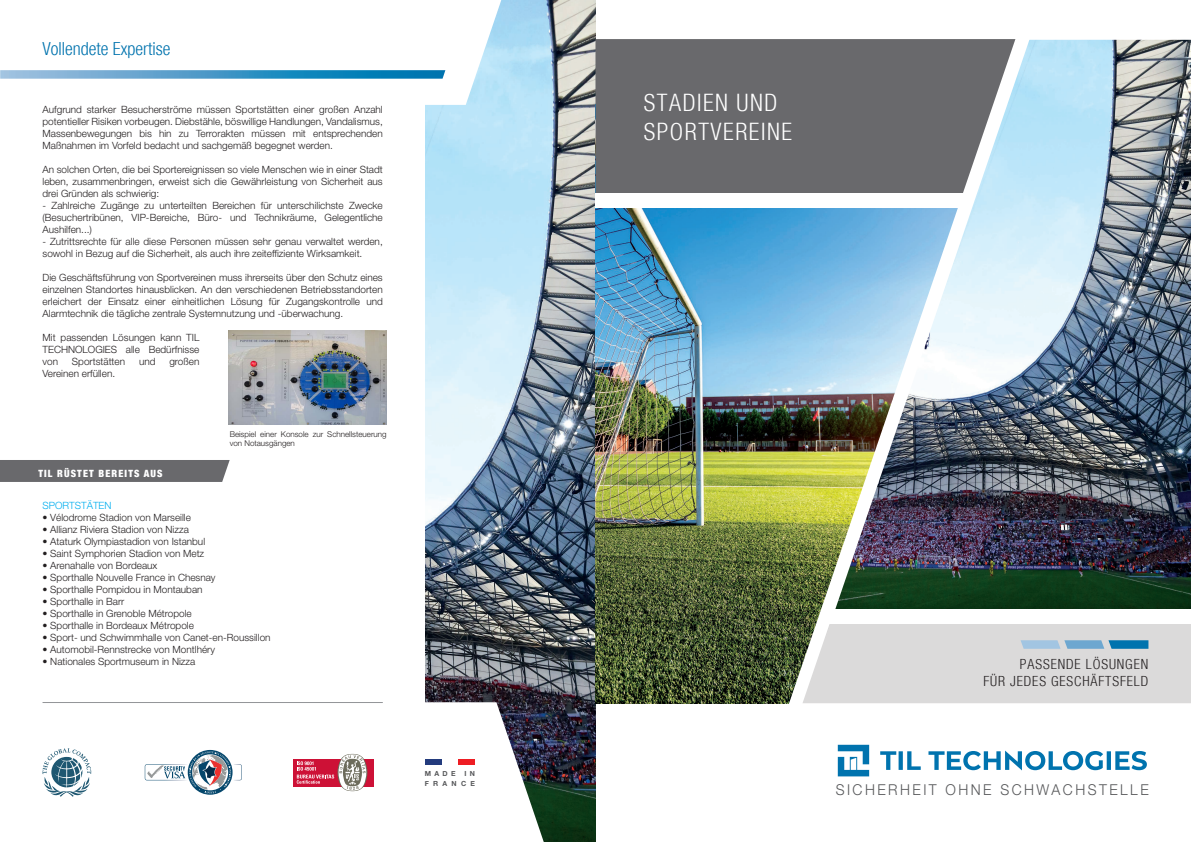
<style>
.page{position:relative;width:1191px;height:842px;background:#fff}
.page>*{position:absolute;margin:0;border:0;box-sizing:border-box;transform-origin:0 0}
.t1{font:300 condensed 24px "Helvetica Neue";letter-spacing:.065em;color:#fff}
.t2{font:300 condensed 18px "Helvetica Neue";color:#0073ae}
.t3{font:300 15px "Helvetica Neue";letter-spacing:.175em;color:#57585a;scale:.94 1}
.t4{font:300 condensed 14px "Helvetica Neue";letter-spacing:.065em;color:#231f20}
.t5{font:300 10px/12px "Helvetica Neue";color:#231f20;text-align:justify}
.t6{font:900 condensed 10px "Helvetica Neue";letter-spacing:.115em;color:#fff}
.t7{font:300 10px "Helvetica Neue";color:#00aeef}
.t8{font:300 8px/9.6px "Helvetica Neue";color:#231f20}
.t9{font:700 7px/9.4px "Helvetica Neue";letter-spacing:.615em;color:#57585a}
</style>
<div class="page">
<img style="left:425px;top:0;width:170px;height:842px">
<svg style="left:293px;top:702px;width:251px;height:140px"></svg>
<hr style="left:43px;top:702px;width:340px;height:1px;background:#939598">
<img style="left:595px;top:208px;width:193px;height:495px">
<div style="left:595px;top:39px;width:193px;height:154px;background:#69696c"></div>
<img style="left:1033px;top:40px;width:158px;height:569px">
<img style="left:788px;top:39px;width:245px;height:665px">
<div style="left:595px;top:193px;width:373px;height:14px;background:#fff"></div>
<div style="left:825px;top:609px;width:366px;height:15px;background:#fff"></div>
<svg style="left:797px;top:621px;width:394px;height:83px;background:#d6d8d8"></svg>
<svg style="left:0;top:0;width:501px;height:105px"></svg>
<div style="left:294px;top:759px;width:80px;height:27px;background:#cd1136"></div>
<svg style="left:297px;top:754px;width:70px;height:37px"></svg>
<svg style="left:42px;top:748px;width:49px;height:49px"></svg>
<img style="left:229px;top:330px;width:157px;height:94px">
<div style="left:0;top:460px;width:230px;height:22px;background:#69696c"></div>
<div style="left:426px;top:759px;width:49px;height:5px;background:#fff"></div>
<div style="left:426px;top:759px;width:16px;height:5px;background:#233b7d"></div>
<div style="left:458px;top:759px;width:17px;height:5px;background:#ee1d23"></div>
<svg style="left:145px;top:749px;width:97px;height:46px"></svg>
<svg style="left:837px;top:745px;width:309px;height:31px"></svg>
<p class="t2" style="left:43px;top:39px;width:129px">Vollendete Expertise</p>
<p class="t5" style="left:43px;top:103px;width:342px">Aufgrund starker Besucherströme müssen Sportstätten einer großen Anzahl potentieller Risiken vorbeugen. Diebstähle, böswillige Handlungen, Vandalismus, Massenbewegungen bis hin zu Terrorakten müssen mit entsprechenden Maßnahmen im Vorfeld bedacht und sachgemäß begegnet werden.</p>
<p class="t5" style="left:43px;top:163px;width:342px">An solchen Orten, die bei Sportereignissen so viele Menschen wie in einer Stadt leben, zusammenbringen, erweist sich die Gewährleistung von Sicherheit aus drei Gründen als schwierig:</p>
<p class="t5" style="left:43px;top:199px;width:342px">- Zahlreiche Zugänge zu unterteilten Bereichen für unterschilichste Zwecke (Besuchertribünen, VIP-Bereiche, Büro- und Technikräume, Gelegentliche Aushilfen...)</p>
<p class="t5" style="left:43px;top:235px;width:342px">- Zutrittsrechte für alle diese Personen müssen sehr genau verwaltet werden, sowohl in Bezug auf die Sicherheit, als auch ihre zeiteffiziente Wirksamkeit.</p>
<p class="t5" style="left:43px;top:271px;width:342px">Die Geschäftsführung von Sportvereinen muss ihrerseits über den Schutz eines einzelnen Standortes hinausblicken. An den verschiedenen Betriebsstandorten erleichert der Einsatz einer einheitlichen Lösung für Zugangskontrolle und Alarmtechnik die tägliche zentrale Systemnutzung und -überwachung.</p>
<p class="t5" style="left:43px;top:331px;width:158px">Mit passenden Lösungen kann TIL TECHNOLOGIES alle Bedürfnisse von</p>
<p class="t5" style="left:72px;top:355px;width:55px">Sportstätten</p>
<p class="t5" style="left:139px;top:355px;width:18px">und</p>
<p class="t5" style="left:169px;top:355px;width:32px">großen</p>
<p class="t5" style="left:43px;top:367px;width:74px">Vereinen erfüllen.</p>
<p class="t6" style="left:38px;top:467px;width:126px">TIL RÜSTET BEREITS AUS</p>
<p class="t8" style="left:230px;top:429px;width:158px">Beispiel einer Konsole zur Schnellsteuerung von Notausgängen</p>
<p class="t7" style="left:43px;top:499px;width:70px">SPORTSTÄTEN</p>
<p class="t5" style="left:43px;top:511px;width:150px">• Vélodrome Stadion von Marseille</p>
<p class="t5" style="left:43px;top:523px;width:148px">• Allianz Riviera Stadion von Nizza</p>
<p class="t5" style="left:43px;top:535px;width:164px">• Ataturk Olympiastadion von Istanbul</p>
<p class="t5" style="left:43px;top:547px;width:163px">• Saint Symphorien Stadion von Metz</p>
<p class="t5" style="left:43px;top:559px;width:116px">• Arenahalle von Bordeaux</p>
<p class="t5" style="left:43px;top:571px;width:175px">• Sporthalle Nouvelle France in Chesnay</p>
<p class="t5" style="left:43px;top:583px;width:162px">• Sporthalle Pompidou in Montauban</p>
<p class="t5" style="left:43px;top:595px;width:83px">• Sporthalle in Barr</p>
<p class="t5" style="left:43px;top:607px;width:151px">• Sporthalle in Grenoble Métropole</p>
<p class="t5" style="left:43px;top:619px;width:153px">• Sporthalle in Bordeaux Métropole</p>
<p class="t5" style="left:43px;top:631px;width:229px">• Sport- und Schwimmhalle von Canet-en-Roussillon</p>
<p class="t5" style="left:43px;top:643px;width:174px">• Automobil-Rennstrecke von Montlhéry</p>
<p class="t5" style="left:43px;top:655px;width:154px">• Nationales Sportmuseum in Nizza</p>
<p class="t9" style="left:425px;top:769px;width:52px">MADE IN<br>FRANCE</p>
<p class="t1" style="left:644px;top:89px;width:135px">STADIEN UND</p>
<p class="t1" style="left:644px;top:118px;width:150px">SPORTVEREINE</p>
<p class="t4" style="left:1020px;top:656px;width:130px">PASSENDE LÖSUNGEN</p>
<p class="t4" style="left:983px;top:673px;width:166px">FÜR JEDES GESCHÄFTSFELD</p>
<p class="t3" style="left:835px;top:780px;width:334px">SICHERHEIT OHNE SCHWACHSTELLE</p>
</div>
